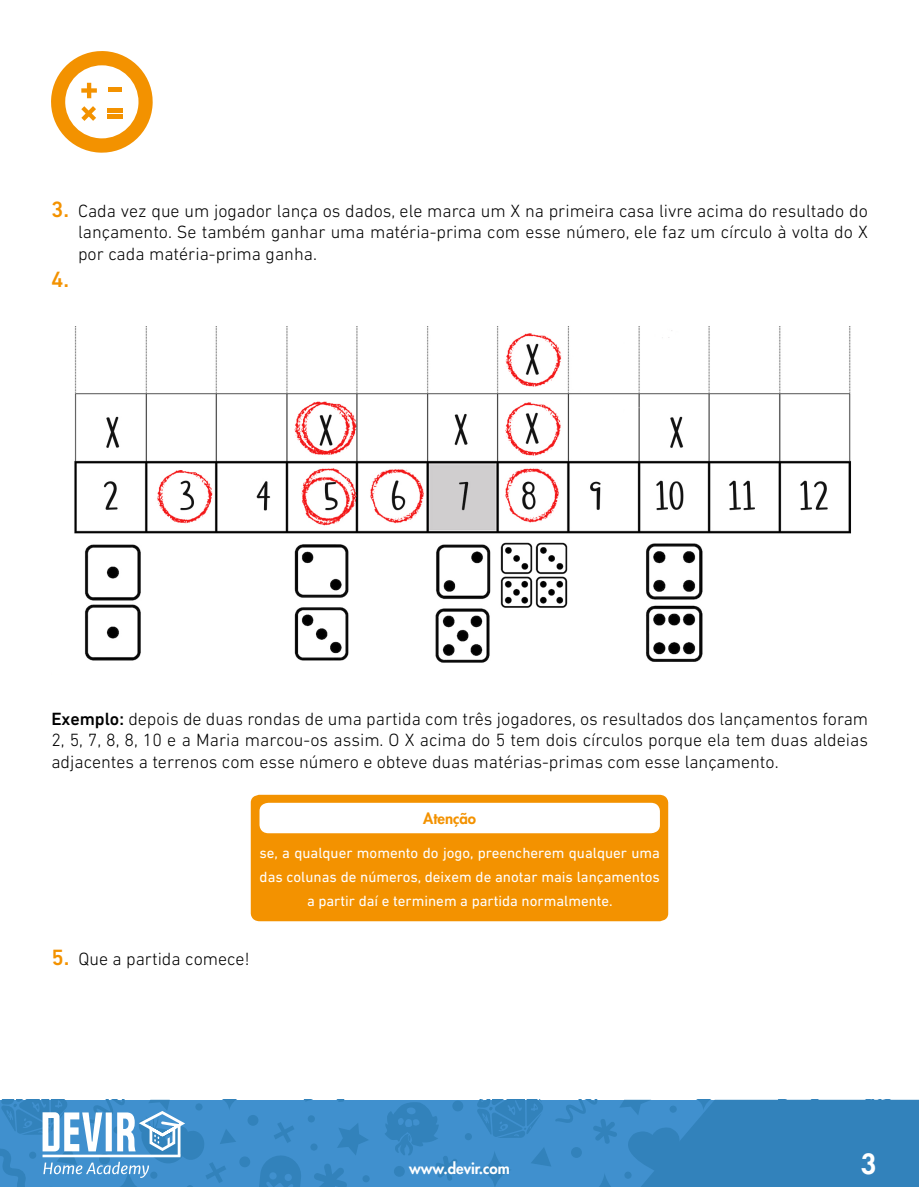
<style>
.page{position:relative;width:919px;height:1187px;background:#fff}
.page>*{position:absolute;margin:0;border:0;box-sizing:border-box;transform-origin:0 0}
.t1{font:800 27px "Futura Std";color:#fff}
.t2{font:500 22.5px "DIN Next LT Pro";color:#f39200}
.t3{font:300 18px/21.6px "DIN Next LT Pro";color:#000;text-align:justify}
.t4{font:15px/24px "DIN Next LT Pro";color:#fff;text-align:center}
.t5{font:800 15px "Futura Std";color:#fff}
.t6{font:800 15px "Futura Std";color:#f39200}
.s1{font-weight:500;font-size:22.5px;color:#f39200}
.s2{font-weight:500}
</style>
<div class="page">
<div style="left:0;top:1099px;width:918px;height:87px;background:#4090ce"></div>
<svg style="left:337px;top:1123px;width:31px;height:32px"></svg>
<svg style="left:314px;top:1164px;width:33px;height:22px"></svg>
<div style="left:362px;top:1175px;width:7px;height:7px;background:#3282bb;border-radius:50%"></div>
<div style="left:310px;top:1143px;width:7px;height:7px;background:#3282bb;border-radius:50%"></div>
<div style="left:308px;top:1115px;width:7px;height:7px;background:#3282bb;border-radius:50%"></div>
<div style="left:247px;top:1114px;width:11px;height:11px;background:#3282bb;border-radius:50%"></div>
<div style="left:239px;top:1156px;width:11px;height:11px;background:#3282bb;border-radius:50%"></div>
<svg style="left:274px;top:1122px;width:20px;height:20px"></svg>
<svg style="left:286px;top:1099px;width:66px;height:2px"></svg>
<svg style="left:259px;top:1156px;width:42px;height:30px"></svg>
<div style="left:465px;top:1132px;width:7px;height:8px;background:#3282bb;border-radius:50%"></div>
<div style="left:452px;top:1100px;width:11px;height:11px;background:#3282bb;border-radius:50%"></div>
<svg style="left:385px;top:1101px;width:74px;height:79px"></svg>
<svg style="left:476px;top:1099px;width:442px;height:87px"></svg>
<svg style="left:0;top:1099px;width:241px;height:88px"></svg>
<img style="left:74px;top:326px;width:777px;height:337px">
<div style="left:251px;top:794px;width:417px;height:127px;background:#f39200"></div>
<div style="left:259px;top:802px;width:401px;height:31px;background:#fff;border-radius:9px"></div>
<svg style="left:51px;top:51px;width:102px;height:102px"></svg>
<hr style="left:107px;top:115px;width:15px;height:4px;background:#f39200">
<hr style="left:107px;top:108px;width:15px;height:4px;background:#f39200">
<div style="left:108px;top:87px;width:13px;height:5px;background:#f39200"></div>
<p class="t3" style="left:78px;top:200px;width:791px;text-indent:-27px"><span class="s1">3.</span> Cada vez que um jogador lança os dados, ele marca um X na primeira casa livre acima do resultado do lançamento. Se também ganhar uma matéria-prima com esse número, ele faz um círculo à volta do X por cada matéria-prima ganha.</p>
<p class="t2" style="left:51px;top:266px;width:20px">4.</p>
<p class="t3" style="left:51px;top:707px;width:818px"><span class="s2">Exemplo:</span> depois de duas rondas de uma partida com três jogadores, os resultados dos lançamentos foram 2, 5, 7, 8, 8, 10 e a Maria marcou-os assim. O X acima do 5 tem dois círculos porque ela tem duas aldeias adjacentes a terrenos com esse número e obteve duas matérias-primas com esse lançamento.</p>
<p class="t6" style="left:423px;top:808px;width:54px">Atenção</p>
<p class="t4" style="left:259px;top:841px;width:402px">se, a qualquer momento do jogo, preencherem qualquer uma das colunas de números, deixem de anotar mais lançamentos a partir daí e terminem a partida normalmente.</p>
<p class="t3" style="left:51px;top:947px;width:199px"><span class="s1">5.</span> Que a partida comece!</p>
<p class="t5" style="left:409px;top:1159px;width:102px">www.devir.com</p>
<h1 class="t1" style="left:860px;top:1146px;width:17px">3</h1>
</div>
